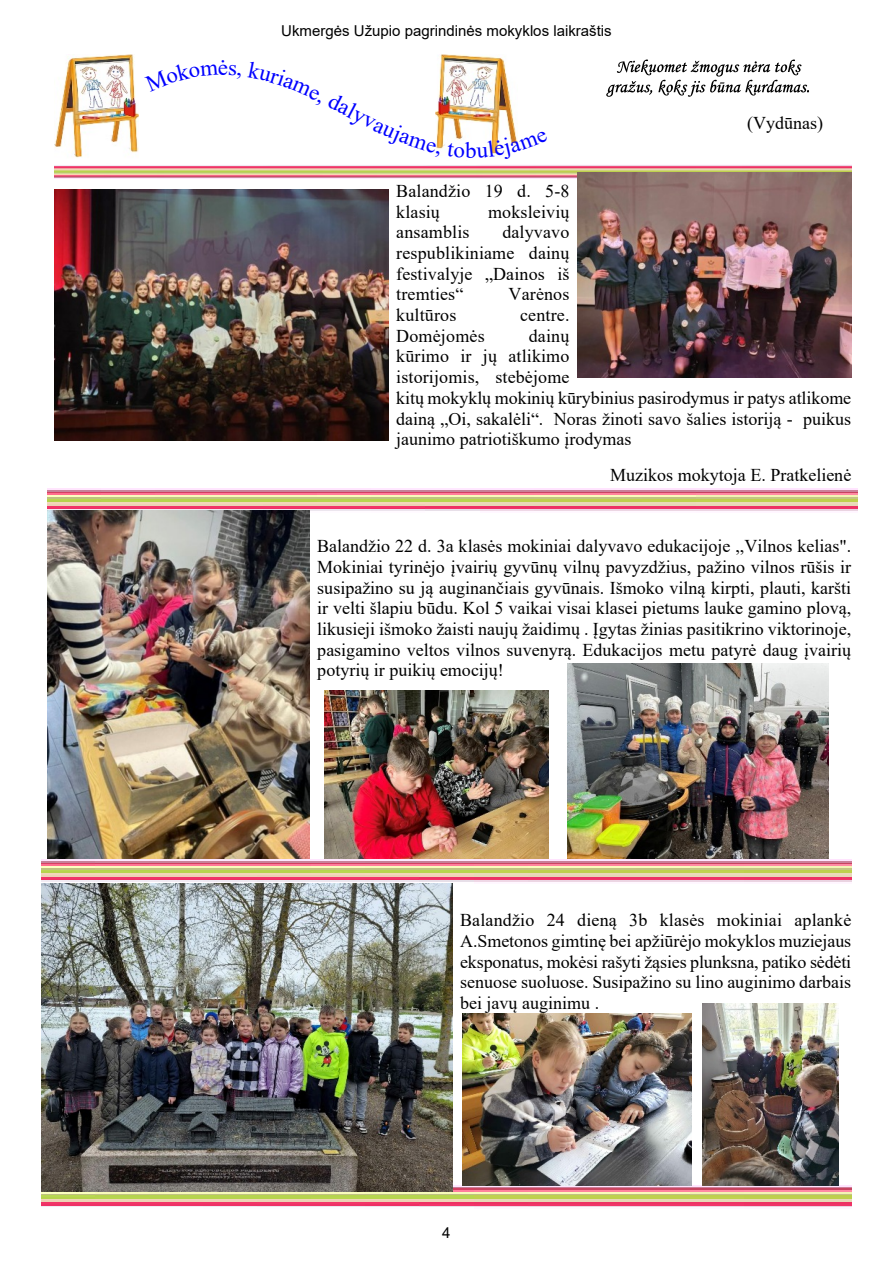
<style>
.page{position:relative;width:893px;height:1263px;background:#fff}
.page>*{position:absolute;margin:0;border:0;box-sizing:border-box;transform-origin:0 0}
.t1{font:22.95px "Times New Roman";color:#00f}
.t2{font:18px/20.7px "Times New Roman";color:#000;text-align:justify}
.t3{font:15px "Arial";color:#000}
</style>
<div class="page">
<img style="left:54px;top:54px;width:85px;height:104px">
<svg style="left:606px;top:60px;width:203px;height:37px"></svg>
<img style="left:440px;top:54px;width:76px;height:95px">
<img style="left:54px;top:165px;width:797px;height:14px">
<img style="left:42px;top:1185px;width:809px;height:22px">
<img style="left:54px;top:189px;width:335px;height:251px">
<img style="left:577px;top:172px;width:274px;height:206px">
<img style="left:48px;top:489px;width:809px;height:22px">
<img style="left:48px;top:510px;width:262px;height:349px">
<img style="left:324px;top:691px;width:225px;height:168px">
<img style="left:568px;top:664px;width:261px;height:195px">
<img style="left:42px;top:859px;width:809px;height:23px">
<img style="left:42px;top:883px;width:411px;height:308px">
<img style="left:463px;top:1013px;width:229px;height:172px">
<img style="left:703px;top:1004px;width:136px;height:181px">
<svg style="left:435px;top:69px;width:5px;height:80px"></svg>
<svg style="left:447px;top:142px;width:18px;height:7px"></svg>
<svg style="left:476px;top:130px;width:42px;height:27px"></svg>
<p class="t1" style="left:218px;top:59px;width:12px">ė</p>
<p class="t3" style="left:281px;top:25px;width:332px">Ukmergės Užupio pagrindinės mokyklos laikraštis</p>
<p class="t1" style="left:465px;top:142px;width:13px">b</p>
<p class="t2" style="left:396px;top:182px;width:175px">Balandžio 19 d. 5-8 klasių</p>
<p class="t2" style="left:488px;top:203px;width:83px">moksleivių</p>
<p class="t2" style="left:396px;top:224px;width:175px;text-indent:106px">dalyvavo respublikiniame dainų festivalyje „Dainos iš tremties“</p>
<p class="t2" style="left:396px;top:224px;width:75px">ansamblis</p>
<p class="t2" style="left:509px;top:286px;width:62px">Varėnos</p>
<p class="t2" style="left:747px;top:115px;width:78px">(Vydūnas)</p>
<p class="t2" style="left:396px;top:306px;width:62px">kultūros</p>
<p class="t2" style="left:520px;top:306px;width:51px">centre.</p>
<p class="t2" style="left:396px;top:327px;width:90px">Domėjomės</p>
<p class="t2" style="left:396px;top:327px;width:457px;text-align:left;text-indent:133px">dainų<br>kūrimo ir jų atlikimo<br>istorijomis, stebėjome<br>kitų mokyklų mokinių kūrybinius pasirodymus ir patys atlikome dainą „Oi, sakalėli“. Noras žinoti savo šalies istoriją - puikus jaunimo patriotiškumo įrodymas</p>
<p class="t2" style="left:610px;top:466px;width:243px">Muzikos mokytoja E. Pratkelienė</p>
<p class="t2" style="left:317px;top:538px;width:535px">Balandžio 22 d. 3a klasės mokiniai dalyvavo edukacijoje ,,Vilnos kelias".<br>Mokiniai tyrinėjo įvairių gyvūnų vilnų pavyzdžius, pažino vilnos rūšis ir susipažino su ją auginančiais gyvūnais. Išmoko vilną kirpti, plauti, karšti ir velti šlapiu būdu. Kol 5 vaikai visai klasei pietums lauke gamino plovą, likusieji išmoko žaisti naujų žaidimų . Įgytas žinias pasitikrino viktorinoje, pasigamino veltos vilnos suvenyrą. Edukacijos metu patyrė daug įvairių potyrių ir puikių emocijų!</p>
<p class="t2" style="left:460px;top:912px;width:393px">Balandžio 24 dieną 3b klasės mokiniai aplankė A.Smetonos gimtinę bei apžiūrėjo mokyklos muziejaus eksponatus, mokėsi rašyti žąsies plunksna, patiko sėdėti senuose suoluose. Susipažino su lino auginimo darbais bei javų auginimu .</p>
<p class="t3" style="left:442px;top:1227px;width:10px">4</p>
</div>
